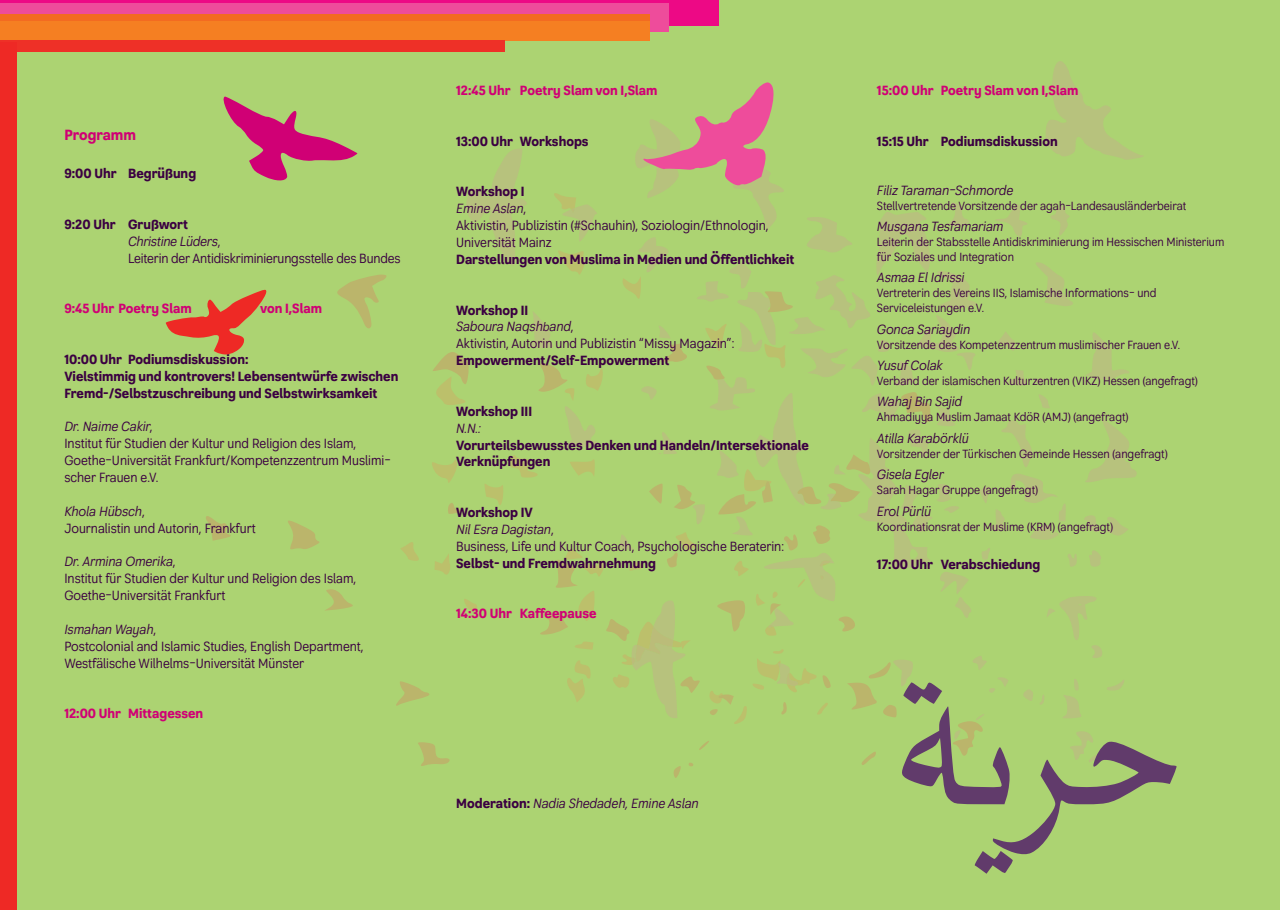
<style>
.page{position:relative;width:1280px;height:910px;background:#acd372}
.page>*{position:absolute;margin:0;border:0;box-sizing:border-box;transform-origin:0 0}
.t1{font:15px "Grayfel Con Bol";color:#d00075}
.t2{font:13.5px/16.8px "Grayfel Con Reg";color:#3b0042}
.t3{font:13.5px/16.8px "Grayfel Con Bol";color:#3b0042}
.t4{font:13.5px "Grayfel Con Reg It";color:#3b0042}
.t5{font:13.5px "Grayfel Con Bol";color:#d00075}
.t6{font:12px/15px "Grayfel Con Reg";color:#3b0042}
.s1{font-family:"Grayfel Con Reg"}
.s2{font-size:12px}
.s3{font-family:"Grayfel Con Bol"}
</style>
<div class="page">
<div style="left:0;top:0;width:718px;height:26px;background:#ed0985"></div>
<div style="left:0;top:3px;width:668px;height:29px;background:#ee4c9b"></div>
<div style="left:0;top:14px;width:649px;height:23px;background:#f36b21"></div>
<div style="left:0;top:21px;width:649px;height:20px;background:#f57f22"></div>
<div style="left:0;top:40px;width:505px;height:12px;background:#ee3027"></div>
<div style="left:0;top:43px;width:17px;height:867px;background:#ee2925"></div>
<svg style="left:510px;top:455px;width:20px;height:23px"></svg>
<svg style="left:485px;top:484px;width:18px;height:21px"></svg>
<svg style="left:464px;top:599px;width:13px;height:13px"></svg>
<svg style="left:432px;top:460px;width:25px;height:23px"></svg>
<svg style="left:435px;top:554px;width:15px;height:21px"></svg>
<svg style="left:401px;top:542px;width:18px;height:19px"></svg>
<svg style="left:466px;top:61px;width:677px;height:205px"></svg>
<svg style="left:553px;top:193px;width:23px;height:13px"></svg>
<svg style="left:530px;top:206px;width:607px;height:279px"></svg>
<svg style="left:695px;top:485px;width:433px;height:48px"></svg>
<svg style="left:418px;top:742px;width:32px;height:24px"></svg>
<svg style="left:337px;top:275px;width:50px;height:53px"></svg>
<svg style="left:396px;top:681px;width:33px;height:25px"></svg>
<svg style="left:325px;top:589px;width:28px;height:22px"></svg>
<svg style="left:828px;top:483px;width:32px;height:19px"></svg>
<svg style="left:797px;top:487px;width:25px;height:17px"></svg>
<svg style="left:674px;top:485px;width:22px;height:24px"></svg>
<svg style="left:717px;top:469px;width:56px;height:45px"></svg>
<svg style="left:540px;top:525px;width:584px;height:253px"></svg>
<svg style="left:649px;top:484px;width:14px;height:20px"></svg>
<svg style="left:288px;top:521px;width:32px;height:28px"></svg>
<svg style="left:448px;top:503px;width:16px;height:11px"></svg>
<svg style="left:899px;top:392px;width:32px;height:30px"></svg>
<svg style="left:206px;top:516px;width:25px;height:25px"></svg>
<svg style="left:764px;top:291px;width:35px;height:21px"></svg>
<svg style="left:706px;top:366px;width:19px;height:14px"></svg>
<svg style="left:433px;top:352px;width:36px;height:53px"></svg>
<svg style="left:538px;top:363px;width:36px;height:38px"></svg>
<svg style="left:660px;top:344px;width:29px;height:18px"></svg>
<svg style="left:845px;top:454px;width:25px;height:20px"></svg>
<svg style="left:223px;top:96px;width:135px;height:85px"></svg>
<svg style="left:166px;top:289px;width:101px;height:66px"></svg>
<svg style="left:641px;top:82px;width:134px;height:105px"></svg>
<svg style="left:901px;top:682px;width:276px;height:192px"></svg>
<p class="t1" style="left:64px;top:126px;width:73px">Programm</p>
<p class="t3" style="left:64px;top:165px;width:133px">9:00 Uhr Begrüßung</p>
<p class="t3" style="left:64px;top:216px;width:125px">9:20 Uhr Grußwort</p>
<p class="t4" style="left:128px;top:233px;width:94px">Christine Lüders<span class="s1">,</span></p>
<p class="t2" style="left:128px;top:250px;width:274px">Leiterin der Antidiskriminierungsstelle des Bundes</p>
<p class="t5" style="left:64px;top:300px;width:129px">9:45 Uhr Poetry Slam</p>
<p class="t5" style="left:260px;top:300px;width:63px">von I,Slam</p>
<p class="t3" style="left:64px;top:351px;width:336px">10:00 Uhr Podiumsdiskussion:<br>Vielstimmig und kontrovers! Lebensentwürfe zwischen<br>Fremd-/Selbstzuschreibung und Selbstwirksamkeit</p>
<p class="t4" style="left:64px;top:418px;width:90px">Dr. Naime Cakir<span class="s1">,</span></p>
<p class="t2" style="left:64px;top:435px;width:328px">Institut für Studien der Kultur und Religion des Islam,<br>Goethe-Universität Frankfurt/Kompetenzzentrum Muslimi&shy;scher Frauen e.V.</p>
<p class="t4" style="left:64px;top:503px;width:82px">Khola Hübsch<span class="s1">,</span></p>
<p class="t2" style="left:64px;top:520px;width:193px">Journalistin und Autorin, Frankfurt</p>
<p class="t4" style="left:64px;top:553px;width:113px">Dr. Armina Omerika<span class="s1">,</span></p>
<p class="t2" style="left:64px;top:570px;width:293px">Institut für Studien der Kultur und Religion des Islam,<br>Goethe-Universität Frankfurt</p>
<p class="t4" style="left:64px;top:621px;width:93px">Ismahan Wayah<span class="s1">,</span></p>
<p class="t2" style="left:64px;top:638px;width:301px">Postcolonial and Islamic Studies, English Department,<br>Westfälische Wilhelms-Universität Münster</p>
<p class="t5" style="left:64px;top:705px;width:140px">12:00 Uhr Mittagessen</p>
<p class="t5" style="left:456px;top:82px;width:203px">12:45 Uhr Poetry Slam von I,Slam</p>
<p class="t3" style="left:456px;top:133px;width:134px">13:00 Uhr Workshops</p>
<p class="t3" style="left:456px;top:184px;width:70px">Workshop I</p>
<p class="t4" style="left:456px;top:200px;width:72px">Emine Aslan<span class="s1">,</span></p>
<p class="t2" style="left:456px;top:217px;width:314px">Aktivistin, Publizistin (#Schauhin), Soziologin/Ethnologin,<br>Universität Mainz</p>
<p class="t3" style="left:456px;top:251px;width:340px">Darstellungen von Muslima in Medien und Öffentlichkeit</p>
<p class="t3" style="left:456px;top:302px;width:74px">Workshop II</p>
<p class="t4" style="left:456px;top:318px;width:119px">Saboura Naqsh<span class="s2">b</span>and<span class="s1">,</span></p>
<p class="t2" style="left:456px;top:335px;width:280px">Aktivistin, Autorin und Publizistin “Missy Magazin”:</p>
<p class="t3" style="left:456px;top:352px;width:215px">Empowerment/Self-Empowerment</p>
<p class="t3" style="left:456px;top:403px;width:78px">Workshop III</p>
<p class="t4" style="left:456px;top:420px;width:26px">N.N.:</p>
<p class="t3" style="left:456px;top:437px;width:354px">Vorurteilsbewusstes Denken und Handeln/Intersektionale<br>Verknüpfungen</p>
<p class="t3" style="left:456px;top:504px;width:78px">Workshop IV</p>
<p class="t4" style="left:456px;top:521px;width:99px">Nil Esra Dagistan<span class="s1">,</span></p>
<p class="t2" style="left:456px;top:538px;width:329px">Business, Life und Kultur Coach, Psychologische Beraterin:</p>
<p class="t3" style="left:456px;top:555px;width:201px">Selbst- und Fremdwahrnehmung</p>
<p class="t5" style="left:456px;top:605px;width:142px">14:30 Uhr Kaffeepause</p>
<p class="t4" style="left:456px;top:795px;width:244px"><span class="s3">Moderation:</span> Nadia Shedadeh, Emine Aslan</p>
<p class="t5" style="left:877px;top:82px;width:203px">15:00 Uhr Poetry Slam von I,Slam</p>
<p class="t3" style="left:877px;top:133px;width:182px">15:15 Uhr Podiumsdiskussion</p>
<p class="t4" style="left:877px;top:182px;width:138px">Filiz Taraman-Schmorde</p>
<p class="t6" style="left:877px;top:198px;width:311px">Stellvertretende Vorsitzende der agah-Landesausländerbeirat</p>
<p class="t4" style="left:877px;top:218px;width:128px">Musgana Tesfamariam</p>
<p class="t6" style="left:877px;top:234px;width:349px">Leiterin der Stabsstelle Antidiskriminierung im Hessischen Ministerium für Soziales und Integration</p>
<p class="t4" style="left:877px;top:269px;width:89px">Asmaa El Idrissi</p>
<p class="t6" style="left:877px;top:286px;width:281px">Vertreterin des Vereins IIS, Islamische Informations- und<br>Serviceleistungen e.V.</p>
<p class="t4" style="left:877px;top:321px;width:95px">Gonca Sariaydin</p>
<p class="t6" style="left:877px;top:337px;width:305px">Vorsitzende des Kompetenzzentrum muslimischer Frauen e.V.</p>
<p class="t4" style="left:877px;top:357px;width:67px">Yusuf Colak</p>
<p class="t6" style="left:877px;top:374px;width:322px">Verband der islamischen Kulturzentren (VIKZ) Hessen (angefragt)</p>
<p class="t4" style="left:877px;top:393px;width:87px">Wahaj Bin Sajid</p>
<p class="t6" style="left:877px;top:410px;width:253px">Ahmadiyya Muslim Jamaat KdöR (AMJ) (angefragt)</p>
<p class="t4" style="left:877px;top:430px;width:93px">Atilla Karabörklü</p>
<p class="t6" style="left:877px;top:446px;width:292px">Vorsitzender der Türkischen Gemeinde Hessen (angefragt)</p>
<p class="t4" style="left:877px;top:466px;width:68px">Gisela Egler</p>
<p class="t6" style="left:877px;top:483px;width:163px">Sarah Hagar Gruppe (angefragt)</p>
<p class="t4" style="left:877px;top:503px;width:56px">Erol Pürlü</p>
<p class="t6" style="left:877px;top:519px;width:238px">Koordinationsrat der Muslime (KRM) (angefragt)</p>
<p class="t3" style="left:877px;top:556px;width:165px">17:00 Uhr Verabschiedung</p>
</div>
